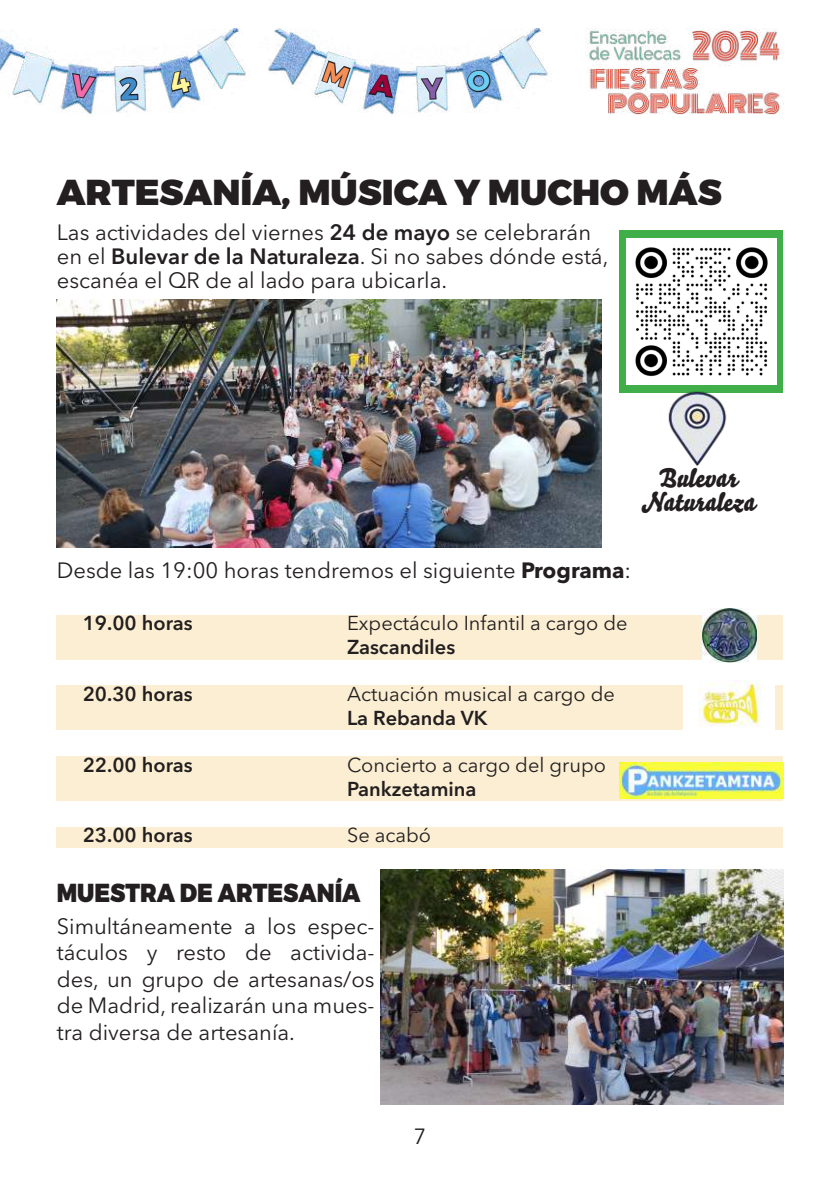
<style>
.page{position:relative;width:840px;height:1191px;background:#fff}
.page>*{position:absolute;margin:0;border:0;box-sizing:border-box;transform-origin:0 0}
.t1{font:900 36px "Montserrat";color:#231f20}
.t2{font:900 26px "Montserrat";color:#231f20;scale:.88 1}
.t3{font:26px/24px "Bello Script";color:#231f20;text-align:center}
.t4{font:22px/26.4px "Avenir Next LT Pro";color:#231f20}
.t5{font:22px "Avenir Next";color:#231f20}
.t6{font:20px "Avenir Next LT Pro";color:#231f20}
.t7{font:600 20px "Avenir Next LT Pro";color:#231f20}
.s1{font-weight:600}
.s2{font-weight:700}
</style>
<div class="page">
<img style="left:585px;top:29px;width:197px;height:86px">
<img style="left:0;top:28px;width:552px;height:87px">
<div style="left:57px;top:615px;width:725px;height:44px;background:#fbeed2"></div>
<div style="left:57px;top:686px;width:725px;height:44px;background:#fbeed2"></div>
<div style="left:57px;top:756px;width:725px;height:44px;background:#fbeed2"></div>
<div style="left:57px;top:827px;width:725px;height:20px;background:#fbeed2"></div>
<img style="left:701px;top:609px;width:54px;height:53px">
<img style="left:683px;top:680px;width:90px;height:50px">
<img style="left:619px;top:762px;width:163px;height:36px">
<img style="left:380px;top:869px;width:402px;height:235px">
<img style="left:57px;top:299px;width:544px;height:248px">
<div style="left:619px;top:230px;width:163px;height:163px;background:#40ae49"></div>
<img style="left:626px;top:238px;width:150px;height:146px">
<img style="left:668px;top:391px;width:59px;height:75px">
<svg style="left:70px;top:72px;width:28px;height:27px"></svg>
<svg style="left:118px;top:76px;width:21px;height:26px"></svg>
<svg style="left:168px;top:69px;width:24px;height:26px"></svg>
<svg style="left:320px;top:59px;width:32px;height:31px"></svg>
<svg style="left:366px;top:73px;width:28px;height:26px"></svg>
<svg style="left:418px;top:76px;width:26px;height:25px"></svg>
<svg style="left:466px;top:68px;width:26px;height:26px"></svg>
<h1 class="t1" style="left:57px;top:170px;width:666px">ARTESANÍA, MÚSICA Y MUCHO MÁS</h1>
<p class="t4" style="left:57px;top:221px;width:553px;line-height:24px">Las actividades del viernes <span class="s1">24 de mayo</span> se celebrarán en el <span class="s1">Bulevar de la Naturaleza</span>. Si no sabes dónde está, escanéa el QR de al lado para ubicarla.</p>
<p class="t3" style="left:640px;top:465px;width:115px">Bulevar<br>Naturaleza</p>
<p class="t4" style="left:57px;top:557px;width:575px">Desde las 19:00 horas tendremos el siguiente <span class="s2">Programa</span>:</p>
<p class="t7" style="left:83px;top:611px;width:111px">19.00 horas</p>
<p class="t6" style="left:347px;top:611px;width:282px">Expectáculo Infantil a cargo de</p>
<p class="t7" style="left:347px;top:635px;width:110px">Zascandiles</p>
<p class="t7" style="left:83px;top:682px;width:111px">20.30 horas</p>
<p class="t6" style="left:347px;top:682px;width:269px">Actuación musical a cargo de</p>
<p class="t7" style="left:347px;top:706px;width:142px">La Rebanda VK</p>
<p class="t7" style="left:83px;top:752px;width:111px">22.00 horas</p>
<p class="t6" style="left:347px;top:752px;width:260px">Concierto a cargo del grupo</p>
<p class="t7" style="left:347px;top:776px;width:131px">Pankzetamina</p>
<p class="t7" style="left:83px;top:823px;width:111px">23.00 horas</p>
<p class="t6" style="left:347px;top:823px;width:86px">Se acabó</p>
<p class="t2" style="left:57px;top:876px;width:346px">MUESTRA DE ARTESANÍA</p>
<p class="t4" style="left:57px;top:913px;width:319px;text-align:justify">Simultáneamente a los espec&shy;táculos y resto de activida&shy;des, un grupo de artesanas/os de Madrid, realizarán una mues&shy;tra diversa de artesanía.</p>
<p class="t5" style="left:413px;top:1118px;width:14px">7</p>
</div>
